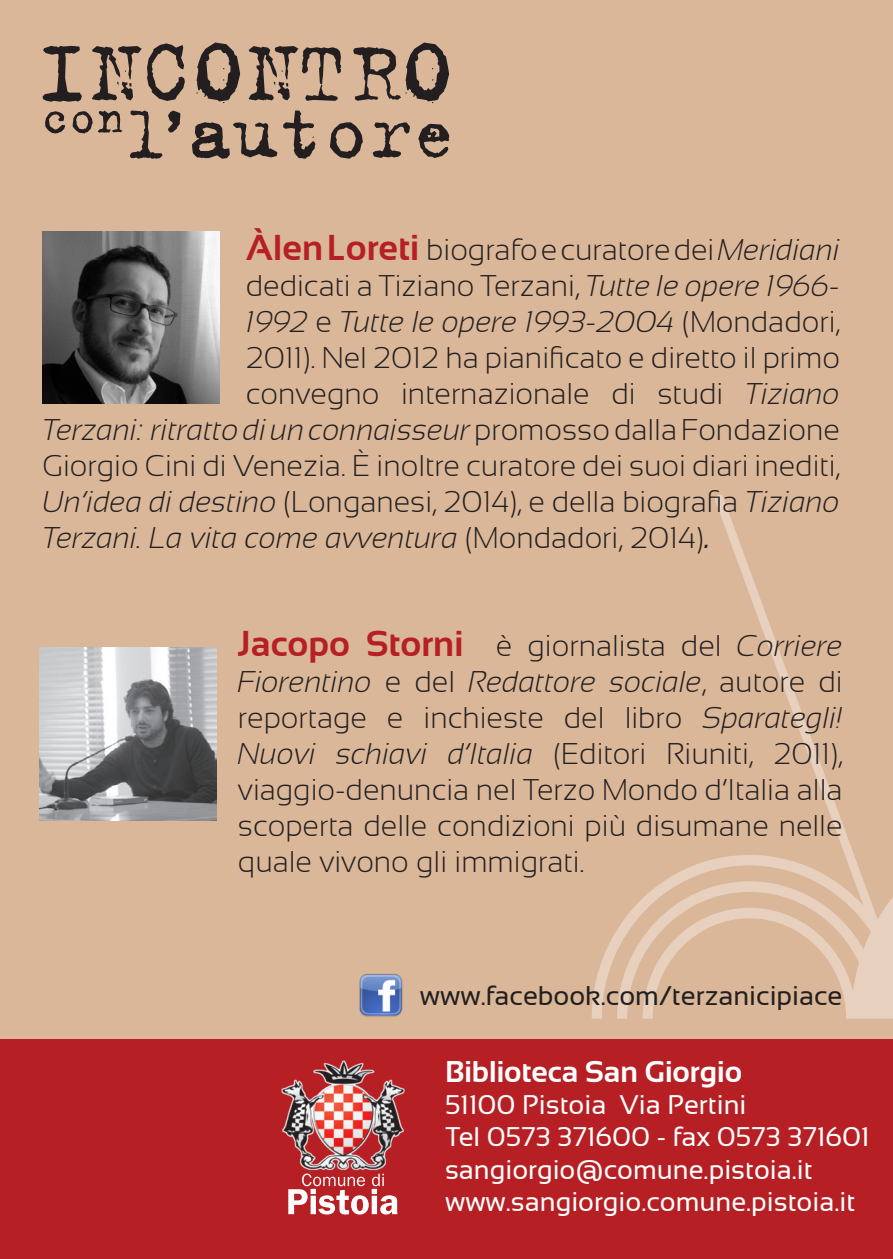
<style>
.page{position:relative;width:893px;height:1259px;background:#dab799}
.page>*{position:absolute;margin:0;border:0;box-sizing:border-box;transform-origin:0 0}
.t1{font:300 30px/36px "Sansation";color:#231f20;text-align:justify}
.t2{font:700 30px "Sansation";color:#fff}
.t3{font:27px "Sansation";color:#fff}
.t4{font:27px "Sansation";color:#231f20}
.s1{font-weight:700;font-size:36px;color:#b62024}
.s2{font-style:italic}
.s3{font-family:"Helvetica Neue";font-style:italic}
</style>
<div class="page">
<svg style="left:592px;top:495px;width:301px;height:545px"></svg>
<img style="left:359px;top:973px;width:44px;height:44px">
<div style="left:0;top:1040px;width:893px;height:219px;background:#b62024"></div>
<svg style="left:192px;top:111px;width:257px;height:48px"></svg>
<svg style="left:130px;top:111px;width:50px;height:48px"></svg>
<svg style="left:45px;top:111px;width:77px;height:22px"></svg>
<svg style="left:43px;top:43px;width:406px;height:60px"></svg>
<img style="left:281px;top:1060px;width:124px;height:111px">
<svg style="left:288px;top:1173px;width:109px;height:41px"></svg>
<img style="left:43px;top:231px;width:176px;height:173px">
<img style="left:40px;top:648px;width:177px;height:172px">
<p class="t1" style="left:246px;top:231px;width:596px"><span class="s1">Àlen Loreti</span> biografo e curatore dei <span class="s2">Meridiani </span>dedicati a Tiziano Terzani, <span class="s2">Tutte le opere 1966- 1992</span> e <span class="s2">Tutte le opere 1993-2004</span> (Mondadori, 2011). Nel 2012 ha pianificato e diretto il primo convegno internazionale di studi <span class="s2">Tiziano</span></p>
<p class="t1" style="left:43px;top:412px;width:799px"><span class="s2">Terzani: ritratto di un connaisseur</span> promosso dalla Fondazione Giorgio Cini di Venezia. È inoltre curatore dei suoi diari inediti, <span class="s2">Un’idea di destino</span> (Longanesi, 2014), e della biografia <span class="s2">Tiziano Terzani. La vita come avventura</span> (Mondadori, 2014)<span class="s3">.</span></p>
<p class="t1" style="left:238px;top:627px;width:606px"><span class="s1">Jacopo Storni</span> è giornalista del <span class="s2">Corriere Fiorentino</span> e del <span class="s2">Redattore sociale</span>, autore di reportage e inchieste del libro <span class="s2">Sparategli!<br>Nuovi schiavi d’Italia</span> (Editori Riuniti, 2011), viaggio-denuncia nel Terzo Mondo d’Italia alla scoperta delle condizioni più disumane nelle quale vivono gli immigrati.</p>
<p class="t4" style="left:420px;top:981px;width:424px">www.facebook.com/terzanicipiace</p>
<p class="t2" style="left:445px;top:1054px;width:299px">Biblioteca San Giorgio</p>
<p class="t3" style="left:445px;top:1089px;width:303px">51100 Pistoia Via Pertini</p>
<p class="t3" style="left:445px;top:1122px;width:426px">Tel 0573 371600 - fax 0573 371601</p>
<p class="t3" style="left:445px;top:1154px;width:369px">sangiorgio@comune.pistoia.it</p>
<p class="t3" style="left:445px;top:1186px;width:412px">www.sangiorgio.comune.pistoia.it</p>
</div>
